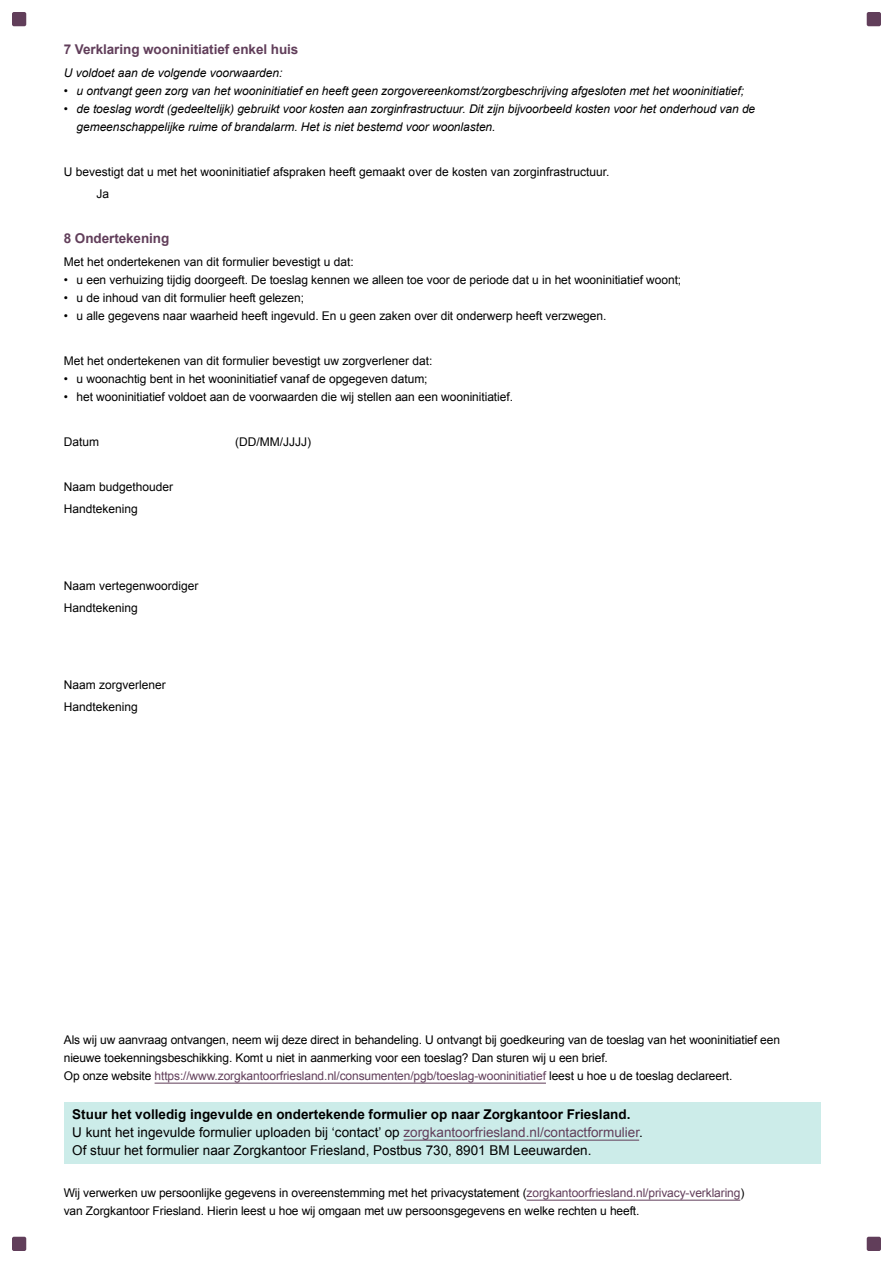
<style>
.page{position:relative;width:893px;height:1263px;background:#fff}
.page>*{position:absolute;margin:0;border:0;box-sizing:border-box;transform-origin:0 0}
.kader_nude_regular_text{font:13.5px/18px "Arial";color:#000}
.kader_nude{font:700 13.5px "Arial";color:#000}
.Tussenkop_De_Friesland{font:700 13.5px "Arial";letter-spacing:-.005em;color:#613e5a}
.Platte_tekst_12{font:12px/18px "Arial";letter-spacing:-.01em;color:#000}
.Opsomming{font:12px "Arial";letter-spacing:-.005em;color:#000}
.Platte_tekst_onder_artikel{font:12px "Arial";color:#000}
.Opsomming-2{font:italic 12px/18px "Arial";letter-spacing:-.005em;color:#000}
.Platte_tekst_onder_artikel-2{font:italic 12px "Arial";color:#000}
.s1{font-style:normal}
.s2{color:#613e5a}
</style>
<div class="page">
<div style="left:13px;top:13px;width:13px;height:13px;background:#613e5a"></div>
<div style="left:12px;top:12px;width:14px;height:14px;border:2px solid #613e5a"></div>
<div style="left:867px;top:13px;width:13px;height:13px;background:#613e5a"></div>
<div style="left:867px;top:12px;width:14px;height:14px;border:2px solid #613e5a"></div>
<div style="left:867px;top:1237px;width:13px;height:13px;background:#613e5a"></div>
<div style="left:867px;top:1237px;width:14px;height:14px;border:2px solid #613e5a"></div>
<div style="left:13px;top:1237px;width:13px;height:13px;background:#613e5a"></div>
<div style="left:12px;top:1237px;width:14px;height:14px;border:2px solid #613e5a"></div>
<hr style="left:155px;top:1083px;width:391px;height:1px;background:#613e5a">
<div style="left:64px;top:1102px;width:757px;height:26px;background:#ccece9"></div>
<div style="left:64px;top:1120px;width:757px;height:44px;background:#ccece9"></div>
<hr style="left:403px;top:1140px;width:236px;height:1px;background:#613e5a">
<hr style="left:527px;top:1200px;width:213px;height:1px;background:#613e5a">
<h2 class="Tussenkop_De_Friesland" style="left:64px;top:40px;width:236px">7 Verklaring wooninitiatief enkel huis</h2>
<p class="Platte_tekst_onder_artikel-2" style="left:64px;top:65px;width:220px">U voldoet aan de volgende voorwaarden:</p>
<p class="Opsomming-2" style="left:64px;top:81px;width:682px"><span class="s1">•</span> u ontvangt geen zorg van het wooninitiatief en heeft geen zorgovereenkomst/zorgbeschrijving afgesloten met het wooninitiatief;</p>
<p class="Opsomming-2" style="left:77px;top:99px;width:680px;text-indent:-13px"><span class="s1">•</span> de toeslag wordt (gedeeltelijk) gebruikt voor kosten aan zorginfrastructuur. Dit zijn bijvoorbeeld kosten voor het onderhoud van de gemeenschappelijke ruime of brandalarm. Het is niet bestemd voor woonlasten.</p>
<p class="Platte_tekst_onder_artikel" style="left:64px;top:163px;width:547px">U bevestigt dat u met het wooninitiatief afspraken heeft gemaakt over de kosten van zorginfrastructuur.</p>
<p class="Platte_tekst_onder_artikel" style="left:96px;top:186px;width:14px">Ja</p>
<h2 class="Tussenkop_De_Friesland" style="left:64px;top:229px;width:107px">8 Ondertekening</h2>
<p class="Platte_tekst_onder_artikel" style="left:64px;top:253px;width:292px">Met het ondertekenen van dit formulier bevestigt u dat:</p>
<p class="Opsomming" style="left:64px;top:271px;width:619px">• u een verhuizing tijdig doorgeeft. De toeslag kennen we alleen toe voor de periode dat u in het wooninitiatief woont;</p>
<p class="Opsomming" style="left:64px;top:289px;width:242px">• u de inhoud van dit formulier heeft gelezen;</p>
<p class="Opsomming" style="left:64px;top:307px;width:544px">• u alle gegevens naar waarheid heeft ingevuld. En u geen zaken over dit onderwerp heeft verzwegen.</p>
<p class="Platte_tekst_onder_artikel" style="left:64px;top:352px;width:370px">Met het ondertekenen van dit formulier bevestigt uw zorgverlener dat:</p>
<p class="Opsomming" style="left:64px;top:370px;width:365px">• u woonachtig bent in het wooninitiatief vanaf de opgegeven datum;</p>
<p class="Opsomming" style="left:64px;top:388px;width:451px">• het wooninitiatief voldoet aan de voorwaarden die wij stellen aan een wooninitiatief.</p>
<p class="Platte_tekst_onder_artikel" style="left:64px;top:433px;width:37px">Datum</p>
<p class="Platte_tekst_onder_artikel" style="left:235px;top:433px;width:77px">(DD/MM/JJJJ)</p>
<p class="Platte_tekst_onder_artikel" style="left:64px;top:478px;width:111px">Naam budgethouder</p>
<p class="Platte_tekst_onder_artikel" style="left:64px;top:501px;width:76px">Handtekening</p>
<p class="Platte_tekst_onder_artikel" style="left:64px;top:577px;width:136px">Naam vertegenwoordiger</p>
<p class="Platte_tekst_onder_artikel" style="left:64px;top:600px;width:76px">Handtekening</p>
<p class="Platte_tekst_onder_artikel" style="left:64px;top:676px;width:104px">Naam zorgverlener</p>
<p class="Platte_tekst_onder_artikel" style="left:64px;top:699px;width:76px">Handtekening</p>
<p class="Platte_tekst_12" style="left:64px;top:1031px;width:718px">Als wij uw aanvraag ontvangen, neem wij deze direct in behandeling. U ontvangt bij goedkeuring van de toeslag van het wooninitiatief een nieuwe toekenningsbeschikking. Komt u niet in aanmerking voor een toeslag? Dan sturen wij u een brief.<br>Op onze website <span class="s2">https://www.zorgkantoorfriesland.nl/consumenten/pgb/toeslag-wooninitiatief</span> leest u hoe u de toeslag declareert.</p>
<p class="kader_nude" style="left:72px;top:1105px;width:560px">Stuur het volledig ingevulde en ondertekende formulier op naar Zorgkantoor Friesland.</p>
<p class="kader_nude_regular_text" style="left:72px;top:1123px;width:572px">U kunt het ingevulde formulier uploaden bij ‘contact’ op <span class="s2">zorgkantoorfriesland.nl/contactformulier</span>.<br>Of stuur het formulier naar Zorgkantoor Friesland, Postbus 730, 8901 BM Leeuwarden.</p>
<p class="Platte_tekst_12" style="left:64px;top:1184px;width:682px">Wij verwerken uw persoonlijke gegevens in overeenstemming met het privacystatement (<span class="s2">zorgkantoorfriesland.nl/privacy-verklaring</span>) van Zorgkantoor Friesland. Hierin leest u hoe wij omgaan met uw persoonsgegevens en welke rechten u heeft.</p>
</div>
